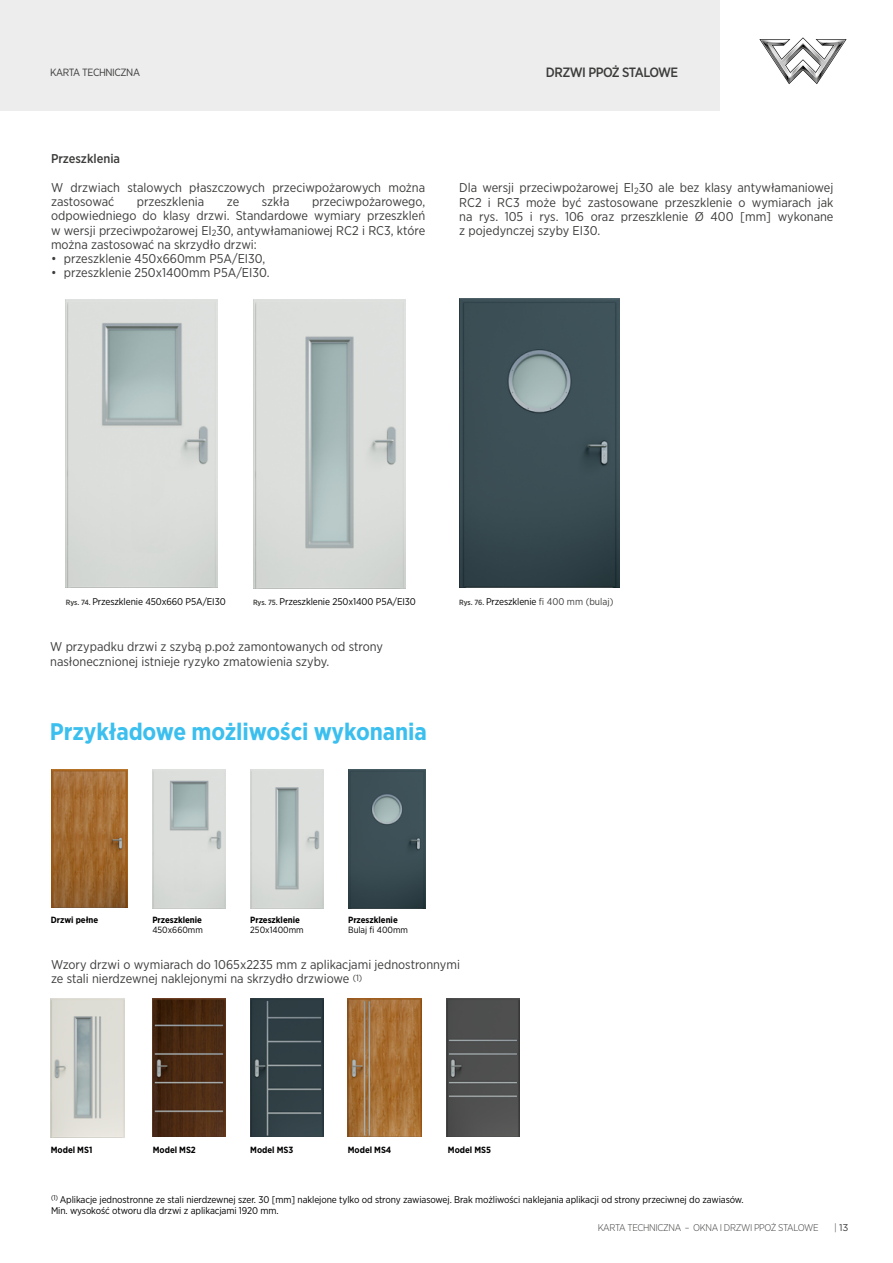
<style>
.page{position:relative;width:893px;height:1263px;background:#fff}
.page>*{position:absolute;margin:0;border:0;box-sizing:border-box;transform-origin:0 0}
.t1{font:700 24px "Gotham Narrow";letter-spacing:-.005em;color:#3bbfee}
.t2{font:500 13.5px "Gotham Narrow";letter-spacing:-.04em;color:#3c3c3b}
.t3{font:12.75px/14.2px "Gotham Narrow";color:#3c3c3b}
.t4{font:500 12.75px "Gotham Narrow";color:#3c3c3b}
.t5{font:10.5px "Gotham Narrow";letter-spacing:-.04em;color:#3c3c3b}
.t6{font:9.75px/11.7px "Gotham Narrow";letter-spacing:-.01em;color:#000}
.t7{font:300 9.75px "Gotham Narrow";letter-spacing:-.035em;color:#3c3c3b}
.t8{font:9.75px "Gotham Narrow";letter-spacing:-.01em;color:#3c3c3b}
.t9{font:9.75px "Gotham";color:#3c3c3b}
.t10{font:700 9px "Gotham Narrow";color:#000}
.t11{font:9px "Gotham Narrow";color:#000}
.s1{font-weight:500;font-size:7.5px;color:#3c3c3b}
.s2{font-weight:500;font-size:7.5px}
.s3{color:#000}
.s4{font-weight:300}
</style>
<div class="page">
<div style="left:0;top:0;width:721px;height:111px;background:#ededed"></div>
<svg style="left:759px;top:37px;width:88px;height:47px"></svg>
<img style="left:348px;top:998px;width:73px;height:139px">
<img style="left:51px;top:769px;width:77px;height:139px">
<img style="left:250px;top:998px;width:73px;height:139px">
<img style="left:446px;top:998px;width:73px;height:139px">
<img style="left:51px;top:998px;width:73px;height:140px">
<img style="left:152px;top:769px;width:74px;height:140px">
<img style="left:250px;top:769px;width:74px;height:140px">
<img style="left:153px;top:998px;width:73px;height:139px">
<img style="left:66px;top:300px;width:152px;height:288px">
<img style="left:253px;top:300px;width:152px;height:288px">
<img style="left:459px;top:298px;width:161px;height:289px">
<img style="left:348px;top:769px;width:78px;height:140px">
<p class="t5" style="left:50px;top:66px;width:91px">KARTA TECHNICZNA</p>
<p class="t2" style="left:546px;top:64px;width:134px">DRZWI PPOŻ STALOWE</p>
<p class="t4" style="left:51px;top:151px;width:71px">Przeszklenia</p>
<p class="t3" style="left:51px;top:180px;width:376px">W drzwiach stalowych płaszczowych przeciwpożarowych można zastosować</p>
<p class="t3" style="left:137px;top:194px;width:69px">przeszklenia</p>
<p class="t3" style="left:227px;top:194px;width:14px">ze</p>
<p class="t3" style="left:262px;top:194px;width:29px">szkła</p>
<p class="t3" style="left:51px;top:194px;width:376px;text-align:justify;text-indent:261px">przeciwpożarowego, odpowiedniego do klasy drzwi. Standardowe wymiary przeszkleń w wersji przeciwpożarowej EI<sub>2</sub>30, antywłamaniowej RC2 i RC3, które można zastosować na skrzydło drzwi:</p>
<p class="t3" style="left:51px;top:251px;width:216px">• przeszklenie 450x660mm P5A/EI30,</p>
<p class="t3" style="left:51px;top:265px;width:220px">• przeszklenie 250x1400mm P5A/EI30.</p>
<p class="t3" style="left:459px;top:181px;width:376px;text-align:justify">Dla wersji przeciwpożarowej EI<sub>2</sub>30 ale bez klasy antywłamaniowej RC2 i RC3 może być zastosowane przeszklenie o wymiarach jak na rys. 105 i rys. 106 oraz przeszklenie Ø 400 [mm] wykonane z pojedynczej szyby EI30.</p>
<p class="t6" style="left:66px;top:596px;width:161px"><span class="s1">Rys. 74.</span> Przeszklenie 450x660 P5A/EI30</p>
<p class="t6" style="left:253px;top:596px;width:164px"><span class="s1">Rys. 75.</span> Przeszklenie 250x1400 P5A/EI30</p>
<p class="t3" style="left:50px;top:639px;width:334px">W przypadku drzwi z szybą p.poż zamontowanych od strony nasłonecznionej istnieje ryzyko zmatowienia szyby.</p>
<h1 class="t1" style="left:50px;top:716px;width:379px">Przykładowe możliwości wykonania</h1>
<p class="t8" style="left:459px;top:596px;width:156px"><span class="s2">Rys. 76.</span> <span class="s3">Przeszklenie</span> fi 400 mm (bulaj)</p>
<p class="t10" style="left:51px;top:914px;width:49px">Drzwi pełne</p>
<p class="t10" style="left:152px;top:914px;width:51px">Przeszklenie</p>
<p class="t11" style="left:152px;top:925px;width:52px">450x660mm</p>
<p class="t10" style="left:250px;top:914px;width:51px">Przeszklenie</p>
<p class="t11" style="left:250px;top:925px;width:55px">250x1400mm</p>
<p class="t10" style="left:348px;top:914px;width:51px">Przeszklenie</p>
<p class="t11" style="left:348px;top:925px;width:61px">Bulaj fi 400mm</p>
<p class="t3" style="left:51px;top:957px;width:410px">Wzory drzwi o wymiarach do 1065x2235 mm z aplikacjami jednostronnymi ze stali nierdzewnej naklejonymi na skrzydło drzwiowe <sup>(1)</sup></p>
<p class="t10" style="left:51px;top:1144px;width:43px">Model MS1</p>
<p class="t10" style="left:153px;top:1144px;width:45px">Model MS2</p>
<p class="t10" style="left:250px;top:1144px;width:45px">Model MS3</p>
<p class="t10" style="left:348px;top:1144px;width:45px">Model MS4</p>
<p class="t10" style="left:448px;top:1144px;width:45px">Model MS5</p>
<p class="t6" style="left:51px;top:1193px;width:694px"><sup>(1)</sup> Aplikacje jednostronne ze stali nierdzewnej szer. 30 [mm] naklejone tylko od strony zawiasowej. Brak możliwości naklejania aplikacji od strony przeciwnej do zawiasów.<br>Min. wysokość otworu dla drzwi z aplikacjami 1920 mm.</p>
<p class="t7" style="left:598px;top:1222px;width:222px">KARTA TECHNICZNA – OKNA I DRZWI PPOŻ STALOWE</p>
<p class="t9" style="left:834px;top:1221px;width:16px"><span class="s4">|</span> 13</p>
</div>
